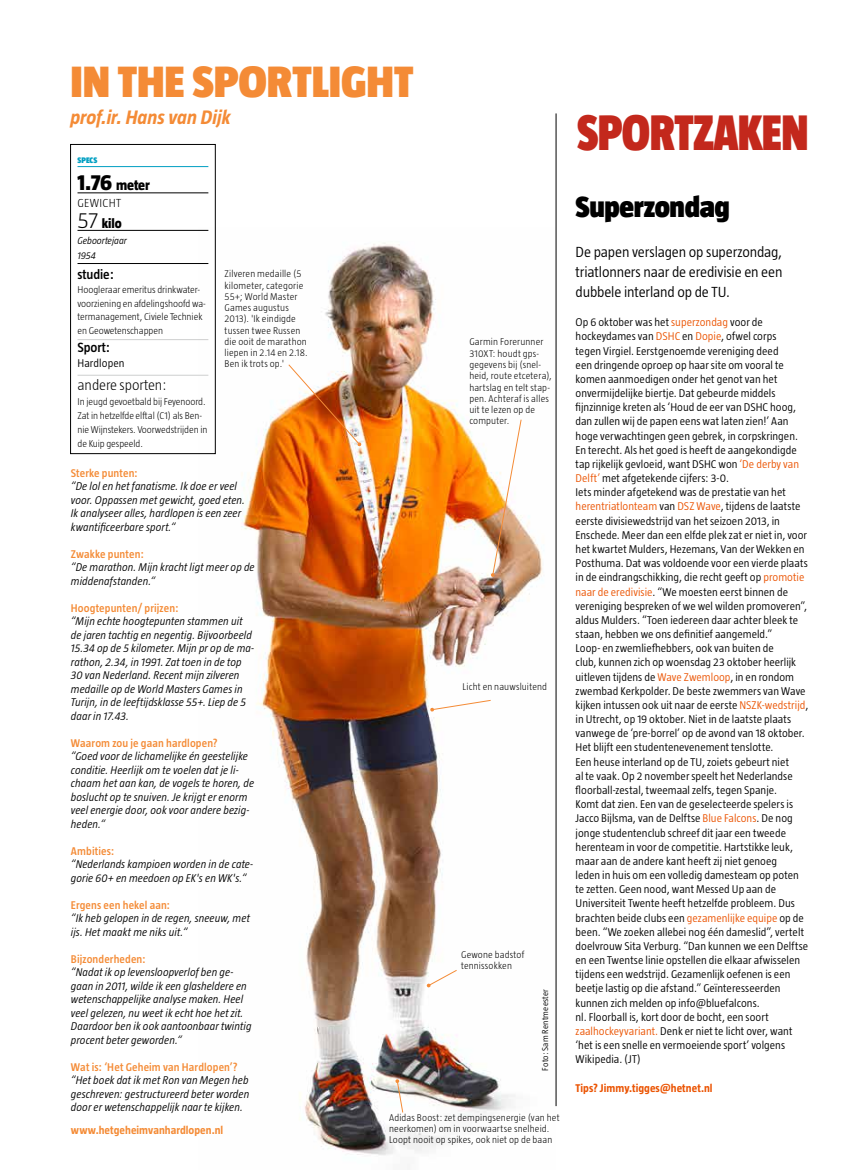
<style>
.page{position:relative;width:851px;height:1170px;background:#fff}
.page>*{position:absolute;margin:0;border:0;box-sizing:border-box;transform-origin:0 0}
.t1{font:900 51.25px "Taz";letter-spacing:-.01em;color:#c3281c;scale:.87 1}
.t2{font:900 45px "Taz";color:#f48b36}
.t3{font:900 30px "Taz";color:#000}
.t4{font:italic 700 20px "Taz";color:#f48b36}
.t5{font:300 15px/20px "Taz";letter-spacing:-.01em;color:#000;text-align:justify}
.t6{font:300 15px "Taz";letter-spacing:-.005em;color:#000}
.t7{font:800 14.5px "Taz";letter-spacing:-.005em;color:#000}
.t8{font:600 13.75px "Taz";letter-spacing:-.005em;color:#000}
.t9{font:800 13.75px "Taz";color:#000}
.t10{font:300 12px "Taz";color:#000}
.t11{font:300 11.5px/14.1px "Taz";color:#000}
.t12{font:italic 300 11.5px/13.5px "Taz";letter-spacing:.005em;color:#000}
.t13{font:600 11.5px "Taz";letter-spacing:.01em;color:#f48b36}
.t14{font:700 11.5px "Taz";color:#f48b36}
.t15{font:700 11.5px "Taz";color:#eb5403}
.t16{font:300 10.12px/13.8px "Taz";letter-spacing:-.005em;color:#000}
.t17{font:italic 300 10.12px/15px "Taz";letter-spacing:-.005em;color:#000}
.t18{font:300 10px/11.2px "Taz";letter-spacing:.015em;color:#000}
.t19{font:300 8.75px "Taz";letter-spacing:.02em;color:#000}
.t20{font:900 8.25px "Taz";color:#009fc2}
.s1{font-size:22.62px}
.s2{font-weight:300;font-size:22.62px}
.s3{color:#eb5403}
</style>
<div class="page">
<img style="left:199px;top:227px;width:344px;height:928px">
<hr style="left:555px;top:113px;width:1px;height:992px;background:#000">
<hr style="left:77px;top:166px;width:131px;height:1px;background:#009fc2">
<hr style="left:77px;top:193px;width:131px;height:1px;background:#000">
<hr style="left:77px;top:230px;width:131px;height:1px;background:#000">
<hr style="left:77px;top:263px;width:131px;height:1px;background:#000">
<div style="left:70px;top:144px;width:145px;height:310px;border:1px solid #000"></div>
<svg style="left:426px;top:968px;width:32px;height:19px"></svg>
<img style="left:287px;top:363px;width:74px;height:83px">
<svg style="left:430px;top:699px;width:61px;height:12px"></svg>
<svg style="left:395px;top:1078px;width:9px;height:35px"></svg>
<img style="left:490px;top:418px;width:32px;height:159px">
<hr style="left:77px;top:339px;width:131px;height:1px;background:#cecfcf">
<hr style="left:77px;top:375px;width:131px;height:1px;background:#cecfcf">
<h2 class="t2" style="left:70px;top:57px;width:191px">IN THE SPORTLIGHT</h2>
<h3 class="t4" style="left:70px;top:106px;width:161px">prof.ir. Hans van Dijk</h3>
<p class="t20" style="left:77px;top:156px;width:21px">SPECS</p>
<p class="t7" style="left:77px;top:177px;width:74px"><span class="s1">1.76</span> meter</p>
<p class="t10" style="left:77px;top:196px;width:32px">Gewicht</p>
<p class="t9" style="left:77px;top:215px;width:46px"><span class="s2">57</span> kilo</p>
<p class="t17" style="left:77px;top:233px;width:51px">Geboortejaar<br>1954</p>
<p class="t8" style="left:77px;top:267px;width:38px">studie:</p>
<p class="t16" style="left:77px;top:282px;width:130px">Hoogleraar emeritus drinkwater&shy;voorziening en afdelingshoofd wa&shy;termanagement, Civiele Techniek en Geowetenschappen</p>
<p class="t8" style="left:77px;top:339px;width:34px">Sport:</p>
<p class="t11" style="left:77px;top:355px;width:49px">Hardlopen</p>
<h3 class="t6" style="left:77px;top:377px;width:91px">andere sporten:</h3>
<p class="t16" style="left:77px;top:395px;width:131px">I n jeugd gevoetbald bij Feyenoord.<br>Zat in hetzelfde elftal (C1) als Ben&shy;nie Wijnstekers. Voorwedstrijden in de Kuip gespeeld.</p>
<p class="t18" style="left:224px;top:268px;width:85px">Zilveren medaille (5 kilometer, categorie<br>55+; World Master<br>Games augustus<br>2013). 'Ik eindigde tussen twee Russen die ooit de marathon liepen in 2.14 en 2.18.<br>Ben ik trots op.'</p>
<p class="t13" style="left:71px;top:466px;width:68px">Sterke punten:</p>
<p class="t12" style="left:71px;top:479px;width:176px">“De lol en het fanatisme. Ik doe er veel voor. Oppassen met gewicht, goed eten.<br>Ik analyseer alles, hardlopen is een zeer kwantificeerbare sport.”</p>
<p class="t13" style="left:71px;top:547px;width:74px">Zwakke punten:</p>
<p class="t12" style="left:71px;top:560px;width:185px">“De marathon. Mijn kracht ligt meer op de middenafstanden.”</p>
<p class="t13" style="left:71px;top:601px;width:109px">Hoogtepunten/ prijzen:</p>
<p class="t12" style="left:71px;top:614px;width:185px">“Mijn echte hoogtepunten stammen uit de jaren tachtig en negentig. Bijvoorbeeld 15.34 op de 5 kilometer. Mijn pr op de ma&shy;rathon, 2.34, in 1991. Zat toen in de top 30 van Nederland. Recent mijn zilveren medaille op de World Masters Games in Turijn, in de leeftijdsklasse 55+. Liep de 5 daar in 17.43.</p>
<p class="t13" style="left:71px;top:736px;width:148px">Waarom zou je gaan hardlopen?</p>
<p class="t12" style="left:71px;top:749px;width:185px">“Goed voor de lichamelijke én geestelijke conditie. Heerlijk om te voelen dat je li&shy;chaam het aan kan, de vogels te horen, de boslucht op te snuiven. Je krijgt er enorm veel energie door, ook voor andere bezig&shy;heden.”</p>
<p class="t13" style="left:71px;top:844px;width:45px">Ambities:</p>
<p class="t12" style="left:71px;top:857px;width:184px">“Nederlands kampioen worden in de cate&shy;gorie 60+ en meedoen op EK's en WK's.”</p>
<p class="t13" style="left:71px;top:898px;width:101px">Ergens een hekel aan:</p>
<p class="t12" style="left:71px;top:911px;width:180px">“Ik heb gelopen in de regen, sneeuw, met ijs. Het maakt me niks uit.”</p>
<p class="t13" style="left:71px;top:952px;width:76px">Bijzonderheden:</p>
<p class="t12" style="left:71px;top:965px;width:182px">“Nadat ik op levensloopverlof ben ge&shy;gaan in 2011, wilde ik een glasheldere en wetenschappelijke analyse maken. Heel veel gelezen, nu weet ik echt hoe het zit.<br>Daardoor ben ik ook aantoonbaar twintig procent beter geworden.”</p>
<p class="t13" style="left:71px;top:1060px;width:168px">Wat is: ‘Het Geheim van Hardlopen’?</p>
<p class="t12" style="left:71px;top:1073px;width:180px;text-align:justify">“Het boek dat ik met Ron van Megen heb geschreven: gestructureerd beter worden door er wetenschappelijk naar te kijken.</p>
<p class="t14" style="left:71px;top:1123px;width:154px">www.hetgeheimvanhardlopen.nl</p>
<p class="t18" style="left:469px;top:336px;width:84px">Garmin Forerunner<br>310XT: houdt gps&shy;gegevens bij (snel&shy;heid, route etcetera), hartslag en telt stap&shy;pen. Achteraf is alles uit te lezen op de computer.</p>
<p class="t18" style="left:462px;top:680px;width:86px">Licht en nauwsluitend</p>
<p class="t18" style="left:461px;top:948px;width:65px">Gewone badstof tennissokken</p>
<p class="t19" style="left:540px;top:1070px;width:83px;rotate:-90deg">Foto: Sam Rentmeester</p>
<p class="t18" style="left:389px;top:1111px;width:172px">Adidas Boost: zet dempingsenergie (van het neerkomen) om in voorwaartse snelheid.<br>Loopt nooit op spikes, ook niet op de baan</p>
<h1 class="t1" style="left:577px;top:103px;width:267px">SPORTZAKEN</h1>
<h3 class="t3" style="left:575px;top:190px;width:156px">SUPERZONDAG</h3>
<h3 class="t5" style="left:575px;top:242px;width:208px">De papen verslagen op superzondag, triatlonners naar de eredivisie en een dubbele interland op de TU.</h3>
<p class="t11" style="left:575px;top:315px;width:234px">Op 6 oktober was het <span class="s3">superzondag</span> voor de hockeydames van <span class="s3">DSHC</span> en <span class="s3">Dopie</span>, ofwel corps<br>tegen Virgiel. Eerstgenoemde vereniging deed<br>een dringende oproep op haar site om vooral te komen aanmoedigen onder het genot van het onvermijdelijke biertje. Dat gebeurde middels fijnzinnige kreten als ‘Houd de eer van DSHC hoog, dan zullen wij de papen eens wat laten zien!’ Aan hoge verwachtingen geen gebrek, in corpskringen.<br>En terecht. Als het goed is heeft de aangekondigde tap rijkelijk gevloeid, want DSHC won <span class="s3">‘De derby van Delft’</span> met afgetekende cijfers: 3-0.<br>Iets minder afgetekend was de prestatie van het <span class="s3">herentriatlonteam</span> van <span class="s3">DSZ Wave</span>, tijdens de laatste eerste divisiewedstrijd van het seizoen 2013, in Enschede. Meer dan een elfde plek zat er niet in, voor het kwartet Mulders, Hezemans, Van der Wekken en Posthuma. Dat was voldoende voor een vierde plaats in de eindrangschikking, die recht geeft op <span class="s3">promotie naar de eredivisie</span>. “We moesten eerst binnen de vereniging bespreken of we wel wilden promoveren”, aldus Mulders. “Toen iedereen daar achter bleek te staan, hebben we ons definitief aangemeld.”<br>Loop- en zwemliefhebbers, ook van buiten de<br>club, kunnen zich op woensdag 23 oktober heerlijk uitleven tijdens de <span class="s3">Wave Zwemloop</span>, in en rondom zwembad Kerkpolder. De beste zwemmers van Wave kijken intussen ook uit naar de eerste <span class="s3">NSZK-wedstrijd</span>, in Utrecht, op 19 oktober. Niet in de laatste plaats vanwege de ‘pre-borrel’ op de avond van 18 oktober.<br>Het blijft een studentenevenement tenslotte.<br>Een heuse interland op de TU, zoiets gebeurt niet<br>al te vaak. Op 2 november speelt het Nederlandse floorball-zestal, tweemaal zelfs, tegen Spanje.<br>Komt dat zien. Een van de geselecteerde spelers is Jacco Bijlsma, van de Delftse <span class="s3">Blue Falcons</span>. De nog jonge studentenclub schreef dit jaar een tweede herenteam in voor de competitie. Hartstikke leuk, maar aan de andere kant heeft zij niet genoeg<br>leden in huis om een volledig damesteam op poten te zetten. Geen nood, want Messed Up aan de Universiteit Twente heeft hetzelfde probleem. Dus brachten beide clubs een <span class="s3">gezamenlijke equipe</span> op de been. “We zoeken allebei nog één dameslid”, vertelt doelvrouw Sita Verburg. “Dan kunnen we een Delftse en een Twentse linie opstellen die elkaar afwisselen tijdens een wedstrijd. Gezamenlijk oefenen is een beetje lastig op die afstand.” Geïnteresseerden kunnen zich melden op info@bluefalcons.<br>nl. Floorball is, kort door de bocht, een soort <span class="s3">zaalhockeyvariant.</span> Denk er niet te licht over, want ‘het is een snelle en vermoeiende sport’ volgens Wikipedia. (JT)</p>
<p class="t15" style="left:575px;top:1081px;width:138px">Tips? Jimmy.tigges@hetnet.nl</p>
</div>
